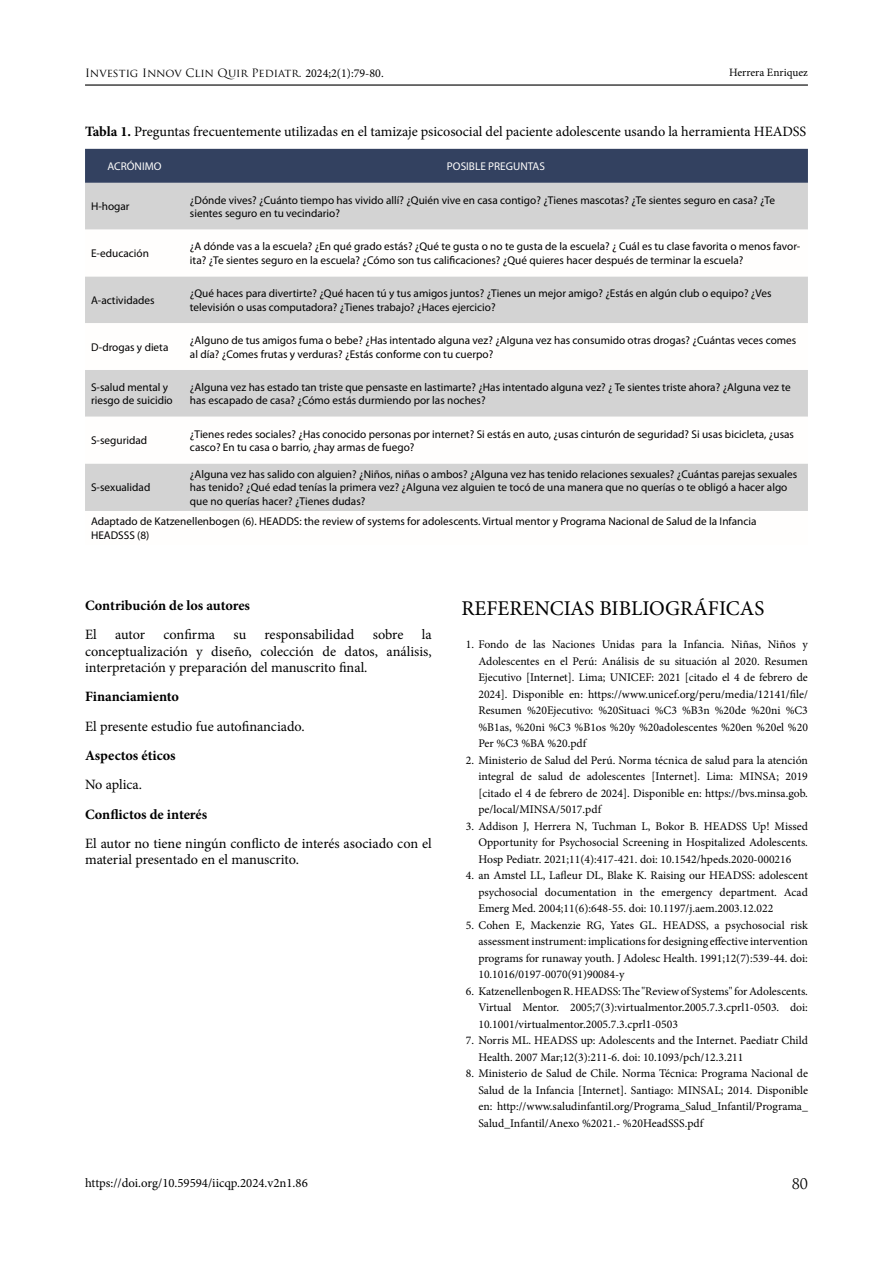
<style>
.page{position:relative;width:893px;height:1263px;background:#fff}
.page>*{position:absolute;margin:0;border:0;box-sizing:border-box;transform-origin:0 0}
.t1{font:21px "Minion Pro";color:#000}
.t2{font:14.25px/16.5px "Minion Pro";letter-spacing:-.005em;color:#000;text-align:justify}
.t3{font:700 14.25px "Minion Pro";color:#000}
.t4{font:14.25px "Trajan Pro";color:#000}
.t5{font:12.75px "Minion Pro";color:#000}
.t6{font:11.7px/16.5px "Minion Pro";color:#000;text-align:justify}
.t7{font:11.25px/13.5px "Myriad Pro";color:#000}
.t8{font:11.25px "Trajan Pro";color:#000}
.t9{font:11.25px "Myriad Pro";color:#fffefd}
.t10{font:11.25px "Minion Pro";color:#000}
.s1{font-family:"Minion Pro";font-size:12px}
.s2{font-weight:700}
</style>
<div class="page">
<hr style="left:85px;top:84px;width:723px;height:2px;background:#000">
<div style="left:85px;top:149px;width:723px;height:34px;background:#334160"></div>
<div style="left:85px;top:183px;width:723px;height:47px;background:#d3d3d3"></div>
<svg style="left:85px;top:276px;width:723px;height:235px;fill:#d3d3d3"></svg>
<p class="t8" style="left:85px;top:66px;width:300px">Investig Innov Clin Quir Pediatr. <span class="s1">2024;2(1):79-80.</span></p>
<p class="t10" style="left:729px;top:65px;width:80px">Herrera Enriquez</p>
<p class="t2" style="left:85px;top:123px;width:723px"><span class="s2">Tabla 1.</span> Preguntas frecuentemente utilizadas en el tamizaje psicosocial del paciente adolescente usando la herramienta HEADSS</p>
<p class="t9" style="left:108px;top:159px;width:55px">ACRÓNIMO</p>
<p class="t9" style="left:447px;top:159px;width:99px">POSIBLE PREGUNTAS</p>
<p class="t7" style="left:91px;top:200px;width:40px">H-hogar</p>
<p class="t7" style="left:190px;top:193px;width:587px">¿Dónde vives? ¿Cuánto tiempo has vivido allí? ¿Quién vive en casa contigo? ¿Tienes mascotas? ¿Te sientes seguro en casa? ¿Te sientes seguro en tu vecindario?</p>
<p class="t7" style="left:91px;top:247px;width:59px">E-educación</p>
<p class="t7" style="left:190px;top:240px;width:612px">¿A dónde vas a la escuela? ¿En qué grado estás? ¿Qué te gusta o no te gusta de la escuela? ¿ Cuál es tu clase favorita o menos favor&shy;ita? ¿Te sientes seguro en la escuela? ¿Cómo son tus calificaciones? ¿Qué quieres hacer después de terminar la escuela?</p>
<p class="t7" style="left:91px;top:293px;width:65px">A-actividades</p>
<p class="t7" style="left:190px;top:287px;width:583px">¿Qué haces para divertirte? ¿Qué hacen tú y tus amigos juntos? ¿Tienes un mejor amigo? ¿Estás en algún club o equipo? ¿Ves televisión o usas computadora? ¿Tienes trabajo? ¿Haces ejercicio?</p>
<p class="t7" style="left:91px;top:340px;width:79px">D-drogas y dieta</p>
<p class="t7" style="left:190px;top:333px;width:608px">¿Alguno de tus amigos fuma o bebe? ¿Has intentado alguna vez? ¿Alguna vez has consumido otras drogas? ¿Cuántas veces comes al día? ¿Comes frutas y verduras? ¿Estás conforme con tu cuerpo?</p>
<p class="t7" style="left:91px;top:380px;width:83px">S-salud mental y riesgo de suicidio</p>
<p class="t7" style="left:190px;top:380px;width:602px">¿Alguna vez has estado tan triste que pensaste en lastimarte? ¿Has intentado alguna vez? ¿ Te sientes triste ahora? ¿Alguna vez te has escapado de casa? ¿Cómo estás durmiendo por las noches?</p>
<p class="t7" style="left:91px;top:434px;width:58px">S-seguridad</p>
<p class="t7" style="left:190px;top:427px;width:605px">¿Tienes redes sociales? ¿Has conocido personas por internet? Si estás en auto, ¿usas cinturón de seguridad? Si usas bicicleta, ¿usas casco? En tu casa o barrio, ¿hay armas de fuego?</p>
<p class="t7" style="left:91px;top:481px;width:61px">S-sexualidad</p>
<p class="t7" style="left:190px;top:467px;width:609px">¿Alguna vez has salido con alguien? ¿Niños, niñas o ambos? ¿Alguna vez has tenido relaciones sexuales? ¿Cuántas parejas sexuales has tenido? ¿Qué edad tenías la primera vez? ¿Alguna vez alguien te tocó de una manera que no querías o te obligó a hacer algo que no querías hacer? ¿Tienes dudas?</p>
<p class="t7" style="left:91px;top:515px;width:667px">Adaptado de Katzenellenbogen (6). HEADDS: the review of systems for adolescents. Virtual mentor y Programa Nacional de Salud de la Infancia<br>HEADSSS (8)</p>
<p class="t3" style="left:85px;top:595px;width:167px">Contribución de los autores</p>
<p class="t2" style="left:85px;top:626px;width:13px">El</p>
<p class="t2" style="left:115px;top:626px;width:32px">autor</p>
<p class="t2" style="left:163px;top:626px;width:53px">confirma</p>
<p class="t2" style="left:233px;top:626px;width:14px">su</p>
<p class="t2" style="left:264px;top:626px;width:91px">responsabilidad</p>
<p class="t2" style="left:373px;top:626px;width:32px">sobre</p>
<p class="t2" style="left:85px;top:626px;width:348px;text-indent:337px">la conceptualización y diseño, colección de datos, análisis, interpretación y preparación del manuscrito final.</p>
<p class="t3" style="left:85px;top:687px;width:96px">Financiamiento</p>
<p class="t2" style="left:85px;top:718px;width:221px">El presente estudio fue autofinanciado.</p>
<p class="t3" style="left:85px;top:745px;width:92px">Aspectos éticos</p>
<p class="t2" style="left:85px;top:776px;width:59px">No aplica.</p>
<p class="t3" style="left:85px;top:804px;width:124px">Conflictos de interés</p>
<p class="t2" style="left:85px;top:835px;width:348px">El autor no tiene ningún conflicto de interés asociado con el material presentado en el manuscrito.</p>
<p class="t5" style="left:85px;top:1174px;width:224px">https://doi.org/10.59594/iicqp.2024.v2n1.86</p>
<h1 class="t1" style="left:461px;top:594px;width:304px">REFERENCIAS BIBLIOGRÁFICAS</h1>
<p class="t6" style="left:478px;top:636px;width:331px;text-indent:-13px">1. Fondo de las Naciones Unidas para la Infancia. Niñas, Niños y Adolescentes en el Perú: Análisis de su situación al 2020. Resumen Ejecutivo [Internet]. Lima; UNICEF: 2021 [citado el 4 de febrero de 2024]. Disponible en: https://www.unicef.org/peru/media/12141/file/ Resumen %20Ejecutivo: %20Situaci %C3 %B3n %20de %20ni %C3 %B1as, %20ni %C3 %B1os %20y %20adolescentes %20en %20el %20<br>Per %C3 %BA %20.pdf</p>
<p class="t6" style="left:478px;top:752px;width:331px;text-indent:-13px">2. Ministerio de Salud del Perú. Norma técnica de salud para la atención integral de salud de adolescentes [Internet]. Lima: MINSA; 2019 [citado el 4 de febrero de 2024]. Disponible en: https://bvs.minsa.gob. pe/local/MINSA/5017.pdf</p>
<p class="t6" style="left:478px;top:818px;width:331px;text-indent:-13px">3. Addison J, Herrera N, Tuchman L, Bokor B. HEADSS Up! Missed Opportunity for Psychosocial Screening in Hospitalized Adolescents.<br>Hosp Pediatr. 2021;11(4):417-421. doi: 10.1542/hpeds.2020-000216</p>
<p class="t6" style="left:478px;top:867px;width:331px;text-indent:-13px">4. an Amstel LL, Lafleur DL, Blake K. Raising our HEADSS: adolescent psychosocial documentation in the emergency department. Acad Emerg Med. 2004;11(6):648-55. doi: 10.1197/j.aem.2003.12.022</p>
<p class="t6" style="left:478px;top:917px;width:331px;text-indent:-13px">5. Cohen E, Mackenzie RG, Yates GL. HEADSS, a psychosocial risk assessment instrument: implications for designing effective intervention programs for runaway youth. J Adolesc Health. 1991;12(7):539-44. doi:<br>10.1016/0197-0070(91)90084-y</p>
<p class="t6" style="left:478px;top:983px;width:331px;text-indent:-13px">6. Katzenellenbogen R. HEADSS: The "Review of Systems" for Adolescents.<br>Virtual Mentor. 2005;7(3):virtualmentor.2005.7.3.cprl1-0503. doi:<br>10.1001/virtualmentor.2005.7.3.cprl1-0503</p>
<p class="t6" style="left:478px;top:1032px;width:331px;text-indent:-13px">7. Norris ML. HEADSS up: Adolescents and the Internet. Paediatr Child<br>Health. 2007 Mar;12(3):211-6. doi: 10.1093/pch/12.3.211</p>
<p class="t6" style="left:478px;top:1065px;width:331px;text-indent:-13px">8. Ministerio de Salud de Chile. Norma Técnica: Programa Nacional de Salud de la Infancia [Internet]. Santiago: MINSAL; 2014. Disponible en: http://www.saludinfantil.org/Programa_Salud_Infantil/Programa_ Salud_Infantil/Anexo %2021.- %20HeadSSS.pdf</p>
<p class="t4" style="left:792px;top:1174px;width:18px">80</p>
</div>
